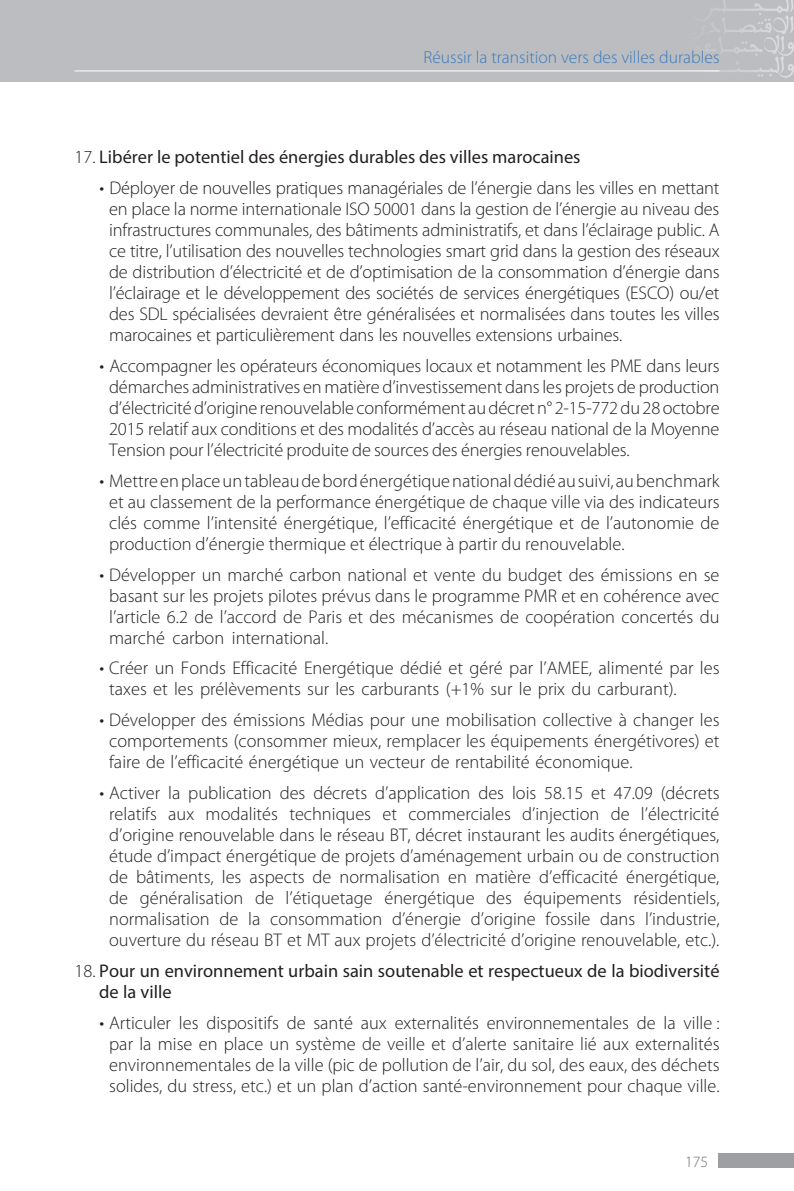
<style>
.page{position:relative;width:794px;height:1191px;background:#fff}
.page>*{position:absolute;margin:0;border:0;box-sizing:border-box;transform-origin:0 0}
.t1{font:300 18.38px/21px "Myriad Pro";color:#231f20;text-align:justify}
.t2{font:18.38px/21px "Myriad Pro";color:#231f20}
.t3{font:300 17.5px "Myriad Pro";color:#3b7cbf}
.t4{font:300 15.75px "Myriad Pro";color:#6c6d70}
.s1{font-weight:300}
.s2{font-size:19.25px}
</style>
<div class="page">
<div style="left:0;top:0;width:794px;height:82px;background:#bcbdc0"></div>
<svg style="left:654px;top:0;width:140px;height:78px"></svg>
<hr style="left:74px;top:70px;width:645px;height:1px;background:#fff">
<div style="left:718px;top:1153px;width:76px;height:15px;background:#9d9fa2"></div>
<p class="t3" style="left:423px;top:48px;width:297px">Réussir la transition vers des villes durables</p>
<p class="t2" style="left:74px;top:146px;width:507px"><span class="s1">17.</span> Libérer le potentiel des énergies durables des villes marocaines</p>
<p class="t1" style="left:109px;top:177px;width:612px;text-indent:-10px"><span class="s2">•</span> Déployer de nouvelles pratiques managériales de l’énergie dans les villes en mettant en place la norme internationale ISO 50001 dans la gestion de l’énergie au niveau des infrastructures communales, des bâtiments administratifs, et dans l’éclairage public. A ce titre, l’utilisation des nouvelles technologies smart grid dans la gestion des réseaux de distribution d’électricité et de d’optimisation de la consommation d’énergie dans l’éclairage et le développement des sociétés de services énergétiques (ESCO) ou/et des SDL spécialisées devraient être généralisées et normalisées dans toutes les villes marocaines et particulièrement dans les nouvelles extensions urbaines.</p>
<p class="t1" style="left:109px;top:355px;width:612px;text-indent:-10px"><span class="s2">•</span> Accompagner les opérateurs économiques locaux et notamment les PME dans leurs démarches administratives en matière d’investissement dans les projets de production d’électricité d’origine renouvelable conformément au décret n° 2-15-772 du 28 octobre 2015 relatif aux conditions et des modalités d’accès au réseau national de la Moyenne Tension pour l’électricité produite de sources des énergies renouvelables.</p>
<p class="t1" style="left:109px;top:470px;width:612px;text-indent:-10px"><span class="s2">•</span> Mettre en place un tableau de bord énergétique national dédié au suivi, au benchmark et au classement de la performance énergétique de chaque ville via des indicateurs clés comme l’intensité énergétique, l’efficacité énergétique et de l’autonomie de production d’énergie thermique et électrique à partir du renouvelable.</p>
<p class="t1" style="left:109px;top:564px;width:612px;text-indent:-10px"><span class="s2">•</span> Développer un marché carbon national et vente du budget des émissions en se basant sur les projets pilotes prévus dans le programme PMR et en cohérence avec l’article 6.2 de l’accord de Paris et des mécanismes de coopération concertés du marché carbon international.</p>
<p class="t1" style="left:109px;top:658px;width:612px;text-indent:-10px"><span class="s2">•</span> Créer un Fonds Efficacité Energétique dédié et géré par l’AMEE, alimenté par les taxes et les prélèvements sur les carburants (+1% sur le prix du carburant).</p>
<p class="t1" style="left:109px;top:710px;width:612px;text-indent:-10px"><span class="s2">•</span> Développer des émissions Médias pour une mobilisation collective à changer les comportements (consommer mieux, remplacer les équipements énergétivores) et faire de l’efficacité énergétique un vecteur de rentabilité économique.</p>
<p class="t1" style="left:99px;top:783px;width:621px;text-align:center"><span class="s2">•</span> Activer la publication des décrets d’application des lois 58.15 et 47.09 (décrets relatifs aux modalités techniques et commerciales d’injection de l’électricité d’origine renouvelable dans le réseau BT, décret instaurant les audits énergétiques, étude d’impact énergétique de projets d’aménagement urbain ou de construction de bâtiments, les aspects de normalisation en matière d’efficacité énergétique, de généralisation de l’étiquetage énergétique des équipements résidentiels, normalisation de la consommation d’énergie d’origine fossile dans l’industrie, ouverture du réseau BT et MT aux projets d’électricité d’origine renouvelable, etc.).</p>
<p class="t2" style="left:99px;top:960px;width:622px;text-indent:-25px"><span class="s1">18.</span> Pour un environnement urbain sain soutenable et respectueux de la biodiversité de la ville</p>
<p class="t1" style="left:99px;top:1013px;width:621px;text-align:center"><span class="s2">•</span> Articuler les dispositifs de santé aux externalités environnementales de la ville : par la mise en place un système de veille et d’alerte sanitaire lié aux externalités environnementales de la ville (pic de pollution de l’air, du sol, des eaux, des déchets solides, du stress, etc.) et un plan d’action santé-environnement pour chaque ville.</p>
<p class="t4" style="left:685px;top:1153px;width:25px">175</p>
</div>
